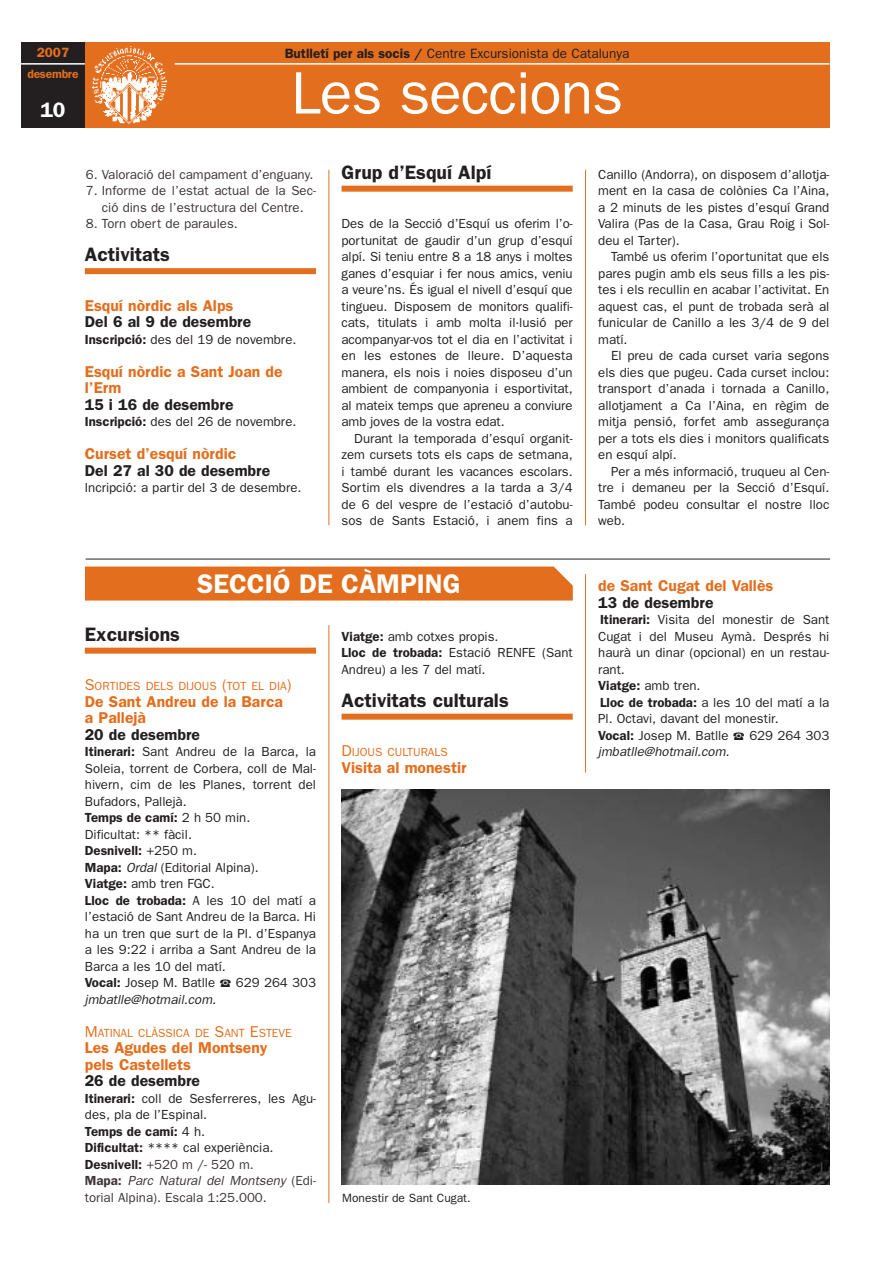
<style>
.page{position:relative;width:893px;height:1263px;background:#fff}
.page>*{position:absolute;margin:0;border:0;box-sizing:border-box;transform-origin:0 0}
.t1{font:60px "Franklin Gothic";letter-spacing:-.02em;color:#fff}
.t2{font:600 27px "Franklin Gothic";color:#fff}
.t3{font:600 21px "Franklin Gothic";color:#fff}
.t4{font:600 19.5px "Franklin Gothic";color:#231f20}
.t5{font:600 15.75px/16.5px "Franklin Gothic";color:#e36f1e}
.t6{font:600 15.75px "Franklin Gothic";color:#231f20}
.t7{font:13.5px "Franklin Gothic";color:#231f20}
.t8{font:600 13.5px "Franklin Gothic";color:#e36f1e}
.t9{font:13.2px/16.5px "Franklin Gothic";color:#231f20;text-align:justify}
.t10{font:13.2px/16.5px "Franklin Gothic";color:#3d3537;text-align:center}
.t11{font:italic 13.2px "Franklin Gothic";color:#231f20}
.t12{font:12px "Franklin Gothic";color:#231f20}
.t13{font:600 12px "Franklin Gothic";letter-spacing:-.02em;color:#e36f1e}
.t14{font:11.85px "Franklin Gothic";color:#e36f1e}
.s1{font-weight:600}
.s2{font-size:15.75px}
.s3{font-style:italic}
.s4{color:#3d3537}
.s5{font-weight:600;color:#3d3537}
.s6{font-style:italic;color:#3d3537}
</style>
<div class="page">
<div style="left:85px;top:43px;width:744px;height:85px;background:#e36f1e"></div>
<div style="left:21px;top:43px;width:64px;height:85px;background:#231f20"></div>
<hr style="left:175px;top:63px;width:654px;height:2px;background:#fff">
<hr style="left:21px;top:63px;width:64px;height:2px;background:#fff">
<hr style="left:328px;top:625px;width:1px;height:578px;background:#e36f1e">
<hr style="left:328px;top:170px;width:1px;height:355px;background:#e36f1e">
<hr style="left:585px;top:574px;width:1px;height:199px;background:#e36f1e">
<hr style="left:585px;top:170px;width:1px;height:355px;background:#e36f1e">
<div style="left:85px;top:268px;width:231px;height:6px;background:#e36f1e"></div>
<div style="left:341px;top:186px;width:231px;height:6px;background:#e36f1e"></div>
<div style="left:85px;top:648px;width:231px;height:6px;background:#e36f1e"></div>
<div style="left:341px;top:714px;width:231px;height:6px;background:#e36f1e"></div>
<img style="left:341px;top:790px;width:488px;height:395px">
<img style="left:91px;top:46px;width:76px;height:79px">
<div style="left:85px;top:567px;width:487px;height:34px;background:#e36f1e"></div>
<hr style="left:86px;top:559px;width:744px;height:1px;background:#231f20">
<p class="t8" style="left:37px;top:48px;width:34px">2007</p>
<p class="t13" style="left:27px;top:70px;width:53px">desembre</p>
<h3 class="t3" style="left:40px;top:102px;width:27px">10</h3>
<p class="t7" style="left:285px;top:48px;width:346px"><span class="s1">Butlletí per als socis /</span> Centre Excursionista de Catalunya</p>
<h1 class="t1" style="left:291px;top:72px;width:334px">Les seccions</h1>
<p class="t10" style="left:86px;top:167px;width:229px">6. Valoració del campament d’enguany.</p>
<p class="t10" style="left:86px;top:184px;width:232px">7. Informe de l’estat actual de la Sec&shy;ció dins de l’estructura del Centre.</p>
<p class="t10" style="left:86px;top:217px;width:154px">8. Torn obert de paraules.</p>
<h3 class="t4" style="left:85px;top:248px;width:86px">Activitats</h3>
<p class="t5" style="left:85px;top:298px;width:150px">Esquí nòrdic als Alps</p>
<p class="t6" style="left:85px;top:316px;width:168px">Del 6 al 9 de desembre</p>
<p class="t9" style="left:85px;top:332px;width:213px"><span class="s1">Inscripció:</span> des del 19 de novembre.</p>
<p class="t5" style="left:85px;top:364px;width:199px">Esquí nòrdic a Sant Joan de l’Erm</p>
<p class="t6" style="left:85px;top:399px;width:150px">15 i 16 de desembre</p>
<p class="t9" style="left:85px;top:415px;width:213px"><span class="s1">Inscripció:</span> des del 26 de novembre.</p>
<p class="t5" style="left:85px;top:447px;width:153px">Curset d’esquí nòrdic</p>
<p class="t6" style="left:85px;top:465px;width:187px">Del 27 al 30 de desembre</p>
<p class="t9" style="left:85px;top:481px;width:218px">Incripció: a partir del 3 de desembre.</p>
<h3 class="t4" style="left:341px;top:165px;width:151px">Grup d’Esquí Alpí</h3>
<p class="t9" style="left:341px;top:217px;width:233px">Des de la Secció d’Esquí us oferim l’o&shy;portunitat de gaudir d’un grup d’esquí alpí. Si teniu entre 8 a 18 anys i moltes ganes d’esquiar i fer nous amics, veniu a veure’ns. És igual el nivell d’esquí que tingueu. Disposem de monitors qualifi&shy;cats, titulats i amb molta il·lusió per acompanyar-vos tot el dia en l’activitat i en les estones de lleure. D’aquesta manera, els nois i noies disposeu d’un ambient de companyonia i esportivitat, al mateix temps que apreneu a conviure amb joves de la vostra edat.</p>
<p class="t9" style="left:341px;top:431px;width:233px;text-indent:13px">Durant la temporada d’esquí organit&shy;zem cursets tots els caps de setmana, i també durant les vacances escolars.<br>Sortim els divendres a la tarda a 3/4 de 6 del vespre de l’estació d’autobu&shy;sos de Sants Estació, i anem fins a</p>
<h2 class="t2" style="left:197px;top:574px;width:265px">SECCIÓ DE CÀMPING</h2>
<h3 class="t4" style="left:85px;top:627px;width:97px">Excursions</h3>
<p class="t14" style="left:85px;top:682px;width:208px"><span class="s2">S</span>ORTIDES DELS DIJOUS <span class="s2">(</span>TOT EL DIA<span class="s2">)</span></p>
<p class="t5" style="left:85px;top:694px;width:200px">De Sant Andreu de la Barca a Pallejà</p>
<p class="t6" style="left:85px;top:729px;width:117px">20 de desembre</p>
<p class="t9" style="left:85px;top:745px;width:233px;text-align:left"><span class="s1">Itinerari:</span> Sant Andreu de la Barca, la<br>Soleia, torrent de Corbera, coll de Mal&shy;hivern, cim de les Planes, torrent del<br>Bufadors, Pallejà.<br><span class="s1">Temps de camí:</span> 2 h 50 min.<br>Dificultat: ** fàcil.<br><span class="s1">Desnivell:</span> +250 m.<br><span class="s1">Mapa:</span> <span class="s3">Ordal</span> (Editorial Alpina).<br><span class="s1">Viatge:</span> amb tren FGC.<br><span class="s1">Lloc de trobada:</span> A les 10 del matí a l’estació de Sant Andreu de la Barca. Hi ha un tren que surt de la Pl. d’Espanya a les 9:22 i arriba a Sant Andreu de la<br>Barca a les 10 del matí.<br><span class="s1">Vocal:</span> Josep M. Batlle</p>
<p class="t9" style="left:236px;top:976px;width:81px">629 264 303</p>
<p class="t11" style="left:85px;top:995px;width:135px">jmbatlle@hotmail.com.</p>
<p class="t14" style="left:85px;top:1029px;width:208px"><span class="s2">M</span>ATINAL CLÀSSICA DE <span class="s2">S</span>ANT <span class="s2">E</span>STEVE</p>
<p class="t5" style="left:85px;top:1041px;width:184px">Les Agudes del Montseny pels Castellets</p>
<p class="t6" style="left:85px;top:1075px;width:117px">26 de desembre</p>
<p class="t9" style="left:85px;top:1091px;width:233px;text-align:left"><span class="s1">Itinerari:</span> coll de Sesferreres, les Agu&shy;des, pla de l’Espinal.<br><span class="s1">Temps de camí:</span> 4 h.<br><span class="s1">Dificultat:</span> **** cal experiència.<br><span class="s1">Desnivell:</span> <span class="s4">+520 m /- 520 m.<br></span><span class="s5">M a p a :</span> <span class="s6">Parc Natural del Montseny</span> <span class="s4">( E d i - torial Alpina). Escala 1:25.000.</span></p>
<p class="t9" style="left:341px;top:629px;width:233px;text-align:left"><span class="s1">Viatge:</span> amb cotxes propis.<br><span class="s1">Lloc de trobada:</span> Estació RENFE (Sant<br>Andreu) a les 7 del matí.</p>
<h3 class="t4" style="left:341px;top:693px;width:169px">Activitats culturals</h3>
<p class="t14" style="left:341px;top:748px;width:108px"><span class="s2">D</span>IJOUS CULTURALS</p>
<p class="t5" style="left:341px;top:760px;width:126px">Visita al monestir</p>
<p class="t12" style="left:342px;top:1193px;width:130px">Monestir de Sant Cugat.</p>
<p class="t9" style="left:598px;top:167px;width:233px">Canillo (Andorra), on disposem d’allotja&shy;ment en la casa de colònies Ca l’Aina, a 2 minuts de les pistes d’esquí Grand Valira (Pas de la Casa, Grau Roig i Sol&shy;deu el Tarter).</p>
<p class="t9" style="left:598px;top:250px;width:233px;text-indent:13px">També us oferim l’oportunitat que els pares pugin amb els seus fills a les pis&shy;tes i els recullin en acabar l’activitat. En aquest cas, el punt de trobada serà al funicular de Canillo a les 3/4 de 9 del matí.</p>
<p class="t9" style="left:598px;top:349px;width:233px;text-indent:13px">El preu de cada curset varia segons els dies que pugeu. Cada curset inclou: transport d’anada i tornada a Canillo, allotjament a Ca l’Aina, en règim de mitja pensió, forfet amb assegurança per a tots els dies i monitors qualificats en esquí alpí.</p>
<p class="t9" style="left:598px;top:464px;width:233px;text-indent:13px">Per a més informació, truqueu al Cen&shy;tre i demaneu per la Secció d’Esquí.<br>També podeu consultar el nostre lloc web.</p>
<p class="t5" style="left:598px;top:579px;width:177px">de Sant Cugat del Vallès</p>
<p class="t6" style="left:598px;top:597px;width:117px">13 de desembre</p>
<p class="t9" style="left:598px;top:613px;width:233px;text-align:left"><span class="s1">Itinerari:</span> Visita del monestir de Sant<br>Cugat i del Museu Aymà. Després hi haurà un dinar (opcional) en un restau&shy;rant.<br><span class="s1">Viatge:</span> amb tren.<br><span class="s1">Lloc de trobada:</span> a les 10 del matí a la<br>Pl. Octavi, davant del monestir.<br><span class="s1">Vocal:</span> Josep M. Batlle</p>
<p class="t9" style="left:749px;top:728px;width:82px">629 264 303</p>
<p class="t11" style="left:598px;top:747px;width:135px">jmbatlle@hotmail.com.</p>
</div>
